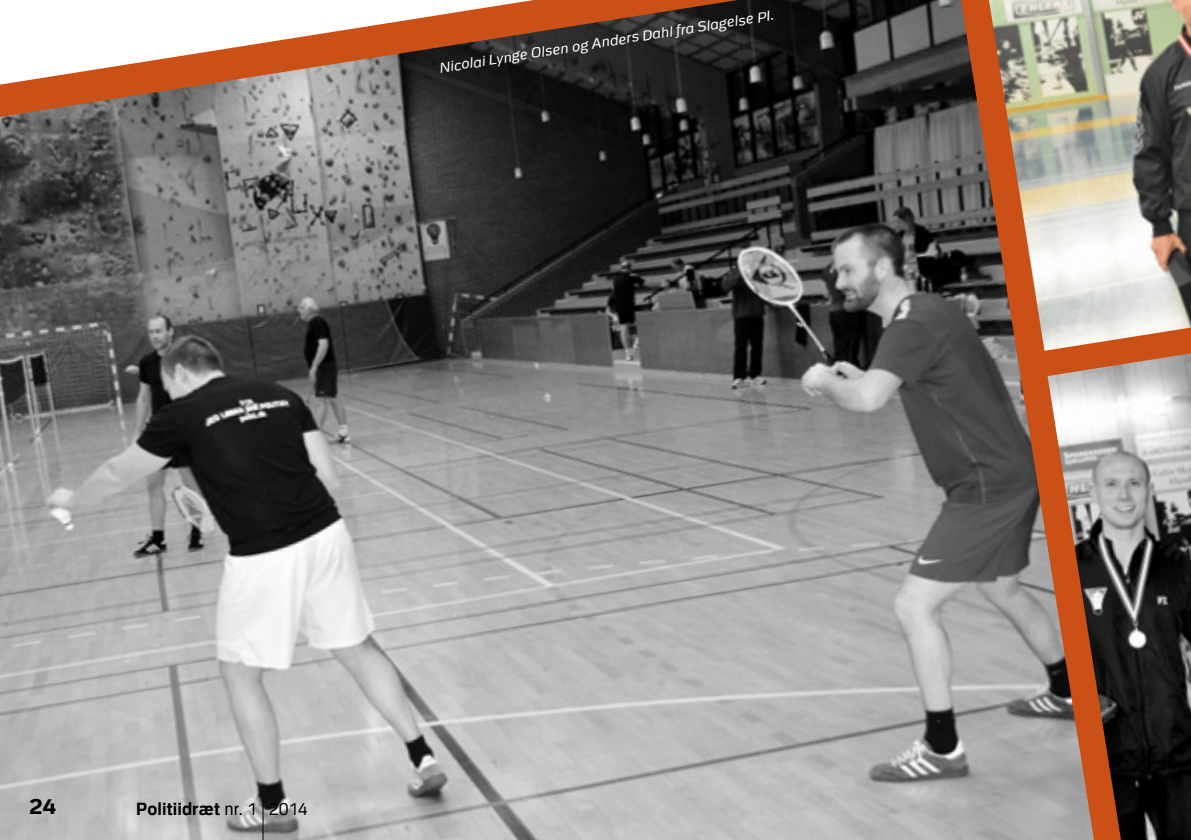
<style>
.page{position:relative;width:1191px;height:840px;background:#fff}
.page>*{position:absolute;margin:0;border:0;box-sizing:border-box;transform-origin:0 0}
.t1{font:700 22px "Politi";color:#000}
.t2{font:700 17.6px "Politi";letter-spacing:.01em;color:#000;scale:.91 1}
.t3{font:italic 14px "Politi";color:#fff}
.s1{font-weight:400}
</style>
<div class="page">
<img style="left:0;top:0;width:1094px;height:839px">
<hr style="left:262px;top:799px;width:1px;height:40px;background:#000">
<img style="left:982px;top:0;width:209px;height:350px">
<img style="left:1047px;top:353px;width:144px;height:486px">
<p class="t3" style="left:438px;top:61px;width:340px;rotate:-9deg">Nicolai Lynge Olsen og Anders Dahl fra Slagelse PI.</p>
<h1 class="t1" style="left:29px;top:794px;width:29px">24</h1>
<p class="t2" style="left:136px;top:798px;width:190px">Politiidræt <span class="s1">nr. 1 2014</span></p>
</div>
